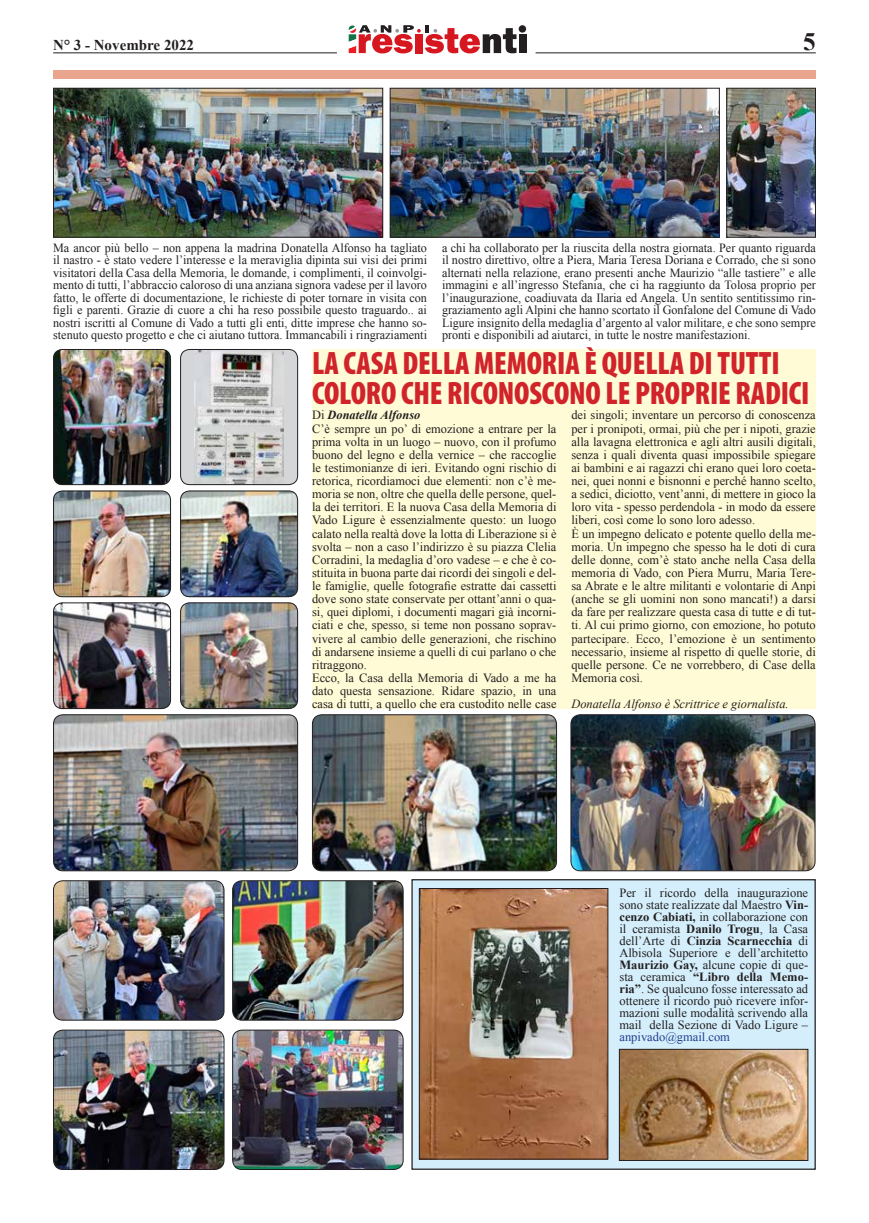
<style>
.page{position:relative;width:869px;height:1223px;background:#fff}
.page>*{position:absolute;margin:0;border:0;box-sizing:border-box;transform-origin:0 0}
.t1{font:900 condensed 32.5px/30px "Myriad Pro";letter-spacing:-.005em;color:#d1232a;scale:.95 1}
.t2{font:700 25px "Times New Roman";color:#231f20}
.t3{font:700 15px "Times New Roman";color:#231f20}
.t4{font:12.5px/13.1px "Times New Roman";color:#231f20;text-align:justify}
.t5{font:italic 12.5px "Times New Roman";color:#231f20}
.t6{font:12.5px "Times New Roman";color:#253f8e}
.s1{font-weight:700;font-style:italic}
.s2{font-weight:700}
</style>
<div class="page">
<hr style="left:53px;top:53px;width:284px;height:1px;background:#231f20">
<hr style="left:535px;top:53px;width:280px;height:1px;background:#231f20">
<div style="left:518px;top:34px;width:8px;height:19px;background:#231f20"></div>
<svg style="left:348px;top:25px;width:169px;height:29px"></svg>
<div style="left:518px;top:25px;width:8px;height:8px;background:#231f20;border-radius:50%"></div>
<div style="left:312px;top:349px;width:503px;height:360px;background:#fffbd6"></div>
<div style="left:53px;top:71px;width:762px;height:8px;background:#eaa58e"></div>
<img style="left:55px;top:90px;width:326px;height:145px">
<div style="left:53px;top:88px;width:330px;height:149px;border:1px solid #231f20"></div>
<img style="left:572px;top:714px;width:242px;height:156px">
<div style="left:570px;top:714px;width:245px;height:157px;border:1px solid #231f20;border-radius:9px"></div>
<img style="left:312px;top:714px;width:244px;height:156px">
<div style="left:312px;top:714px;width:244px;height:157px;border:1px solid #231f20;border-radius:9px"></div>
<img style="left:53px;top:716px;width:244px;height:154px">
<div style="left:53px;top:714px;width:245px;height:157px;border:1px solid #231f20;border-radius:9px"></div>
<img style="left:53px;top:880px;width:171px;height:140px">
<div style="left:53px;top:880px;width:171px;height:140px;border:1px solid #231f20;border-radius:9px"></div>
<img style="left:53px;top:1031px;width:171px;height:138px">
<div style="left:53px;top:1029px;width:171px;height:140px;border:1px solid #231f20;border-radius:9px"></div>
<img style="left:232px;top:880px;width:171px;height:140px">
<div style="left:232px;top:880px;width:171px;height:140px;border:1px solid #231f20;border-radius:9px"></div>
<img style="left:232px;top:1031px;width:171px;height:138px">
<div style="left:232px;top:1029px;width:171px;height:140px;border:1px solid #231f20;border-radius:9px"></div>
<img style="left:391px;top:90px;width:326px;height:145px">
<div style="left:389px;top:88px;width:330px;height:149px;border:1px solid #231f20"></div>
<img style="left:728px;top:90px;width:85px;height:145px">
<div style="left:726px;top:88px;width:89px;height:149px;border:1px solid #231f20"></div>
<img style="left:53px;top:349px;width:118px;height:136px">
<div style="left:53px;top:349px;width:118px;height:136px;border:1px solid #231f20;border-radius:9px"></div>
<div style="left:180px;top:349px;width:117px;height:135px;background:#d5d6d8;border-radius:9px"></div>
<img style="left:195px;top:351px;width:88px;height:132px">
<div style="left:180px;top:349px;width:118px;height:136px;border:1px solid #231f20;border-radius:9px"></div>
<img style="left:53px;top:492px;width:118px;height:105px">
<div style="left:53px;top:490px;width:118px;height:107px;border:1px solid #231f20;border-radius:9px"></div>
<img style="left:180px;top:492px;width:118px;height:105px">
<div style="left:180px;top:490px;width:118px;height:107px;border:1px solid #231f20;border-radius:9px"></div>
<img style="left:53px;top:604px;width:118px;height:105px">
<div style="left:53px;top:602px;width:118px;height:107px;border:1px solid #231f20;border-radius:9px"></div>
<img style="left:180px;top:604px;width:118px;height:105px">
<div style="left:180px;top:602px;width:118px;height:107px;border:1px solid #231f20;border-radius:9px"></div>
<div style="left:412px;top:879px;width:402px;height:290px;background:#d4effb"></div>
<img style="left:421px;top:890px;width:185px;height:267px">
<div style="left:419px;top:888px;width:189px;height:271px;border:1px solid #231f20"></div>
<img style="left:620px;top:1051px;width:185px;height:107px">
<div style="left:618px;top:1049px;width:189px;height:111px;border:1px solid #231f20"></div>
<p class="t3" style="left:53px;top:34px;width:142px">N° 3 - Novembre 2022</p>
<h2 class="t2" style="left:802px;top:24px;width:14px">5</h2>
<p class="t4" style="left:53px;top:241px;width:375px;line-height:12.5px">Ma ancor più bello – non appena la madrina Donatella Alfonso ha tagliato il nastro - è stato vedere l’interesse e la meraviglia dipinta sui visi dei primi visitatori della Casa della Memoria, le domande, i complimenti, il coinvolgi&shy;mento di tutti, l’abbraccio caloroso di una anziana signora vadese per il lavoro fatto, le offerte di documentazione, le richieste di poter tornare in visita con figli e parenti. Grazie di cuore a chi ha reso possibile questo traguardo.. ai nostri iscritti al Comune di Vado a tutti gli enti, ditte imprese che hanno so&shy;stenuto questo progetto e che ci aiutano tuttora. Immancabili i ringraziamenti</p>
<p class="t4" style="left:442px;top:241px;width:375px;line-height:12.5px">a chi ha collaborato per la riuscita della nostra giornata. Per quanto riguarda il nostro direttivo, oltre a Piera, Maria Teresa Doriana e Corrado, che si sono alternati nella relazione, erano presenti anche Maurizio “alle tastiere” e alle immagini e all’ingresso Stefania, che ci ha raggiunto da Tolosa proprio per l’inaugurazione, coadiuvata da Ilaria ed Angela. Un sentito sentitissimo rin&shy;graziamento agli Alpini che hanno scortato il Gonfalone del Comune di Vado Ligure insignito della medaglia d’argento al valor militare, e che sono sempre pronti e disponibili ad aiutarci, in tutte le nostre manifestazioni.</p>
<h1 class="t1" style="left:312px;top:348px;width:525px">LA CASA DELLA MEMORIA È QUELLA DI TUTTI<br>COLORO CHE RICONOSCONO LE PROPRIE RADICI</h1>
<p class="t4" style="left:312px;top:408px;width:246px;text-align:left">Di <span class="s1">Donatella Alfonso<br></span>C’è sempre un po’ di emozione a entrare per la prima volta in un luogo – nuovo, con il profumo buono del legno e della vernice – che raccoglie le testimonianze di ieri. Evitando ogni rischio di retorica, ricordiamoci due elementi: non c’è me&shy;moria se non, oltre che quella delle persone, quel&shy;la dei territori. E la nuova Casa della Memoria di Vado Ligure è essenzialmente questo: un luogo calato nella realtà dove la lotta di Liberazione si è svolta – non a caso l’indirizzo è su piazza Clelia Corradini, la medaglia d’oro vadese – e che è co&shy;stituita in buona parte dai ricordi dei singoli e del&shy;le famiglie, quelle fotografie estratte dai cassetti dove sono state conservate per ottant’anni o qua&shy;si, quei diplomi, i documenti magari già incorni&shy;ciati e che, spesso, si teme non possano soprav&shy;vivere al cambio delle generazioni, che rischino di andarsene insieme a quelli di cui parlano o che ritraggono.<br>Ecco, la Casa della Memoria di Vado a me ha dato questa sensazione. Ridare spazio, in una casa di tutti, a quello che era custodito nelle case</p>
<p class="t4" style="left:571px;top:408px;width:246px;text-align:left">dei singoli; inventare un percorso di conoscenza per i pronipoti, ormai, più che per i nipoti, grazie alla lavagna elettronica e agli altri ausili digitali, senza i quali diventa quasi impossibile spiegare ai bambini e ai ragazzi chi erano quei loro coeta&shy;nei, quei nonni e bisnonni e perché hanno scelto, a sedici, diciotto, vent’anni, di mettere in gioco la loro vita - spesso perdendola - in modo da essere liberi, così come lo sono loro adesso.<br>È un impegno delicato e potente quello della me&shy;moria. Un impegno che spesso ha le doti di cura delle donne, com’è stato anche nella Casa della memoria di Vado, con Piera Murru, Maria Tere&shy;sa Abrate e le altre militanti e volontarie di Anpi (anche se gli uomini non sono mancati!) a darsi da fare per realizzare questa casa di tutte e di tut&shy;ti. Al cui primo giorno, con emozione, ho potuto partecipare. Ecco, l’emozione è un sentimento necessario, insieme al rispetto di quelle storie, di quelle persone. Ce ne vorrebbero, di Case della Memoria così.</p>
<p class="t5" style="left:571px;top:695px;width:219px">Donatella Alfonso è Scrittrice e giornalista.</p>
<p class="t4" style="left:619px;top:886px;width:190px;line-height:12px">Per il ricordo della inaugurazione sono state realizzate dal Maestro <span class="s2">Vin&shy;cenzo Cabiati,</span> in collaborazione con il ceramista <span class="s2">Danilo Trogu</span>, la Casa dell’Arte di <span class="s2">Cinzia Scarnecchia</span> di Albisola Superiore e dell’architetto <span class="s2">Maurizio Gay,</span> alcune copie di que&shy;sta ceramica <span class="s2">“Libro della Memo&shy;ria”</span>. Se qualcuno fosse interessato ad ottenere il ricordo può ricevere infor&shy;mazioni sulle modalità scrivendo alla mail della Sezione di Vado Ligure –</p>
<p class="t6" style="left:619px;top:1028px;width:112px">anpivado@gmail.com</p>
</div>
